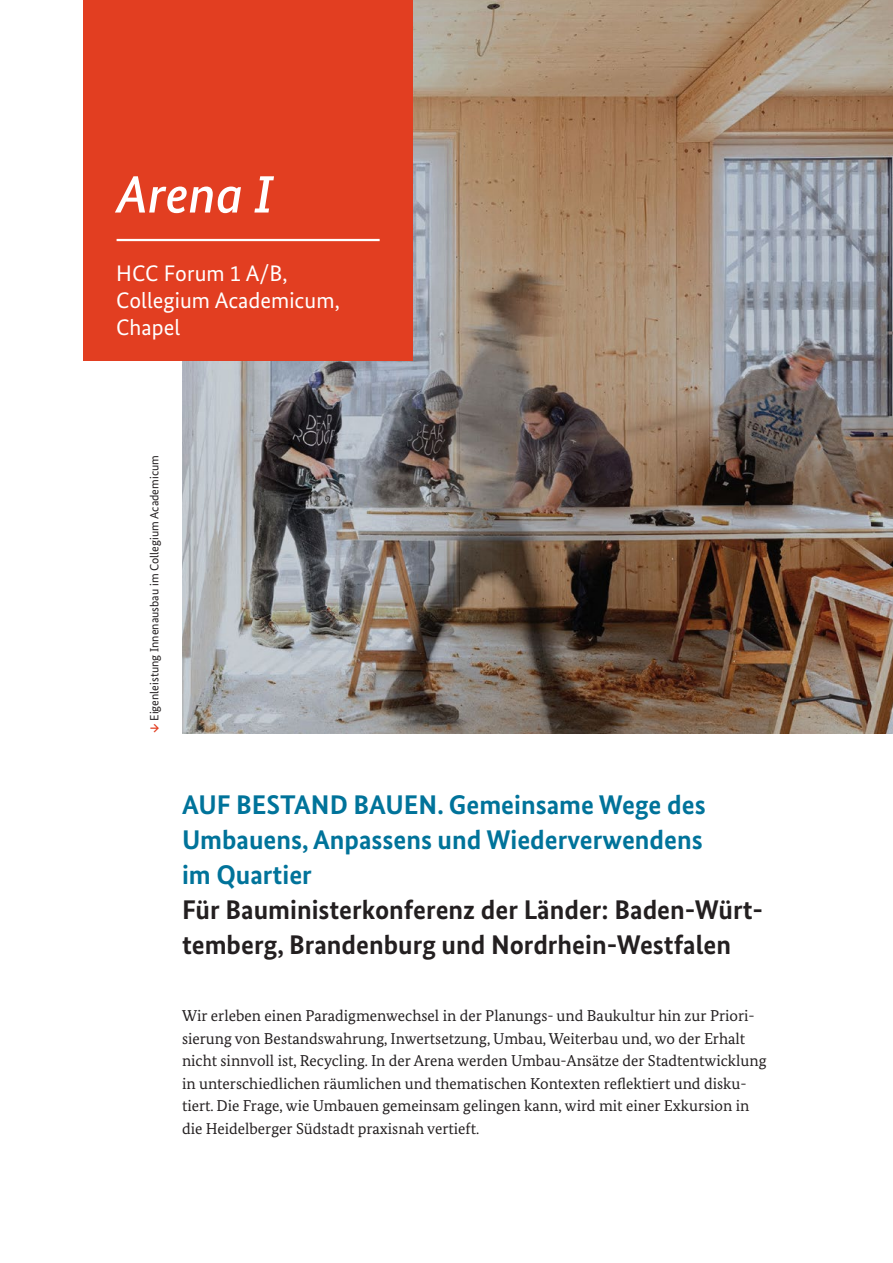
<style>
.page{position:relative;width:893px;height:1263px;background:#fff}
.page>*{position:absolute;margin:0;border:0;box-sizing:border-box;transform-origin:0 0}
.t1{font:italic 500 52.5px "Bundes Sans";color:#fff}
.t2{font:700 27px/35.1px "Bundes Sans";color:#231f20}
.t3{font:700 27px/35.1px "Bundes Sans";color:#00739a;text-align:justify}
.t4{font:22.5px/27px "Bundes Sans";letter-spacing:.005em;color:#fff}
.t5{font:15.75px/22.5px "Bundes Serif";color:#231f20}
.t6{font:12px "Bundes Sans";color:#231f20}
.s1{font-weight:700;color:#e23e21}
</style>
<div class="page">
<img style="left:182px;top:0;width:711px;height:733px">
<div style="left:83px;top:0;width:330px;height:360px;background:#e23e21"></div>
<hr style="left:117px;top:239px;width:263px;height:2px;background:#fff">
<h1 class="t1" style="left:117px;top:162px;width:158px">Arena I</h1>
<h3 class="t4" style="left:116px;top:259px;width:225px">HCC Forum 1 A/B,<br>Collegium Academicum,<br>Chapel</h3>
<p class="t6" style="left:147px;top:733px;width:280px;rotate:-90deg"><span class="s1">↓</span> Eigenleistung Innenausbau im Collegium Academicum</p>
<h2 class="t3" style="left:182px;top:787px;width:525px">AUF BESTAND BAUEN. Gemeinsame Wege des Umbauens, Anpassens und Wiederverwendens im Quartier</h2>
<h2 class="t2" style="left:182px;top:892px;width:583px">Für Bauministerkonferenz der Länder: Baden-Würt&shy;temberg, Brandenburg und Nordrhein-Westfalen</h2>
<p class="t5" style="left:182px;top:1004px;width:586px">Wir erleben einen Paradigmenwechsel in der Planungs- und Baukultur hin zur Priori&shy;sierung von Bestandswahrung, Inwertsetzung, Umbau, Weiterbau und, wo der Erhalt nicht sinnvoll ist, Recycling. In der Arena werden Umbau-Ansätze der Stadtentwicklung in unterschiedlichen räumlichen und thematischen Kontexten reflektiert und disku&shy;tiert. Die Frage, wie Umbauen gemeinsam gelingen kann, wird mit einer Exkursion in die Heidelberger Südstadt praxisnah vertieft.</p>
</div>
